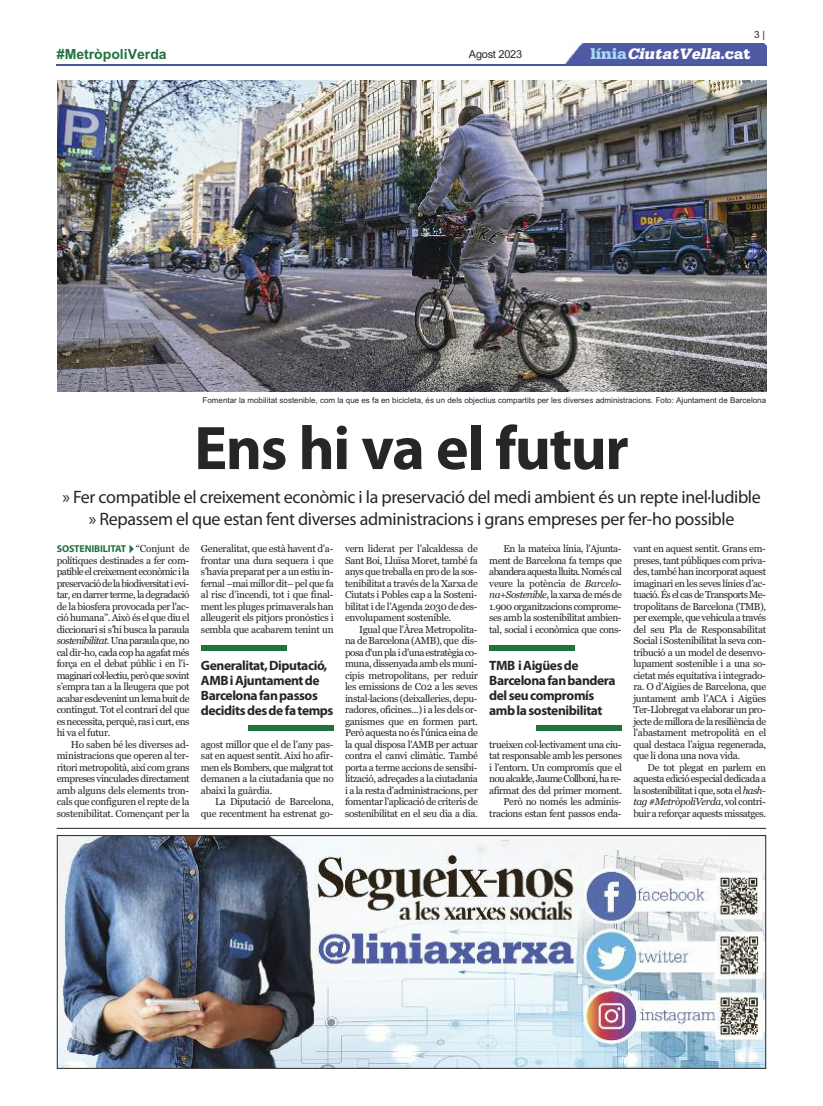
<style>
.page{position:relative;width:823px;height:1106px;background:#fff}
.page>*{position:absolute;margin:0;border:0;box-sizing:border-box;transform-origin:0 0}
.t1{font:700 62px "Myriad Pro";letter-spacing:-.025em;color:#272526}
.t2{font:18px/22px "Myriad Pro";letter-spacing:-.02em;color:#272526;text-align:center}
.t3{font:italic 900 16px "Serifa";color:#fff}
.t4{font:700 14px "Arial";color:#20723f}
.t5{font:700 13.5px/15px "Myriad Pro";letter-spacing:-.03em;color:#272526}
.t6{font:11px "Arial";letter-spacing:-.025em;color:#272526}
.t7{font:10px/11.5px "Georgia";letter-spacing:-.035em;color:#272526;text-align:justify}
.t8{font:700 10px "Myriad Pro";letter-spacing:-.015em;color:#20723f}
.t9{font:10px "Arial";color:#272526}
.t10{font:8px "Arial";color:#272526}
.s1{font-style:normal;color:#a6d8f6}
.s2{font-style:normal}
.s3{font-family:"Georgia";font-weight:400;color:#272526}
.s4{font-style:italic}
</style>
<div class="page">
<div style="left:565px;top:44px;width:200px;height:20px;background:#4f5aa4"></div>
<hr style="left:57px;top:64px;width:708px;height:1px;background:#4558a4">
<hr style="left:57px;top:828px;width:708px;height:1px;background:#23252b">
<img style="left:59px;top:837px;width:704px;height:229px">
<div style="left:57px;top:835px;width:708px;height:233px;border:1px solid #272526"></div>
<img style="left:57px;top:80px;width:708px;height:312px">
<div style="left:201px;top:645px;width:85px;height:5px;background:#20723f"></div>
<div style="left:248px;top:725px;width:85px;height:6px;background:#20723f"></div>
<div style="left:489px;top:645px;width:85px;height:5px;background:#20723f"></div>
<div style="left:536px;top:725px;width:85px;height:6px;background:#20723f"></div>
<p class="t9" style="left:753px;top:29px;width:12px">3 |</p>
<h3 class="t4" style="left:57px;top:46px;width:111px">#MetròpoliVerda</h3>
<h3 class="t3" style="left:590px;top:44px;width:161px"><span class="s1">l í n i a</span> CiutatVella<span class="s2">. c a t</span></h3>
<p class="t6" style="left:468px;top:48px;width:55px">Agost 2023</p>
<p class="t10" style="left:202px;top:395px;width:564px">Fomentar la mobilitat sostenible, com la que es fa en bicicleta, és un dels objectius compartits per les diverses administracions. Foto: Ajuntament de Barcelona</p>
<h1 class="t1" style="left:194px;top:425px;width:436px">Ens hi va el futur</h1>
<h2 class="t2" style="left:62px;top:487px;width:699px">» Fer compatible el creixement econòmic i la preservació del medi ambient és un repte inel·ludible » Repassem el que estan fent diverses administracions i grans empreses per fer-ho possible</h2>
<p class="t8" style="left:57px;top:545px;width:134px">SOSTENIBILITAT✔<span class="s3">“Conjunt de</span></p>
<p class="t7" style="left:57px;top:554px;width:134px">polítiques destinades a fer com&shy;patible el creixement econòmic i la preservació de la biodiversitat i evi&shy;tar, en darrer terme, la degradació de la biosfera provocada per l'ac&shy;ció humana”. Això és el que diu el diccionari si s’hi busca la paraula <span class="s4">sostenibilitat</span>. Una paraula que, no cal dir-ho, cada cop ha agafat més força en el debat públic i en l’i&shy;maginari col·lectiu, però que sovint s’empra tan a la lleugera que pot acabar esdevenint un lema buit de contingut. Tot el contrari del que es necessita, perquè, ras i curt, ens hi va el futur.</p>
<p class="t7" style="left:57px;top:738px;width:134px;text-indent:14px">Ho saben bé les diverses ad&shy;ministracions que operen al ter&shy;ritori metropolità, així com grans empreses vinculades directament amb alguns dels elements tron&shy;cals que configuren el repte de la sostenibilitat. Començant per la</p>
<p class="t7" style="left:489px;top:543px;width:134px;text-indent:14px">En la mateixa línia, l’Ajunta&shy;ment de Barcelona fa temps que abandera aquesta lluita. Només cal veure la potència de <span class="s4">Barcelo&shy;na+Sostenible</span>, la xarxa de més de 1.900 organitzacions comprome&shy;ses amb la sostenibilitat ambien&shy;tal, social i econòmica que cons-</p>
<p class="t7" style="left:201px;top:543px;width:134px">Generalitat, que està havent d’a&shy;frontar una dura sequera i que s’havia preparat per a un estiu in&shy;fernal –mai millor dit– pel que fa al risc d’incendi, tot i que final&shy;ment les pluges primaverals han alleugerit els pitjors pronòstics i sembla que acabarem tenint un</p>
<p class="t7" style="left:345px;top:543px;width:134px">vern liderat per l’alcaldessa de Sant Boi, Lluïsa Moret, també fa anys que treballa en pro de la sos&shy;tenibilitat a través de la Xarxa de Ciutats i Pobles cap a la Sosteni&shy;bilitat i de l’Agenda 2030 de des&shy;envolupament sostenible.</p>
<p class="t7" style="left:345px;top:623px;width:134px;text-indent:14px">Igual que l’Àrea Metropolita&shy;na de Barcelona (AMB), que dis&shy;posa d'un pla i d’una estratègia co&shy;muna, dissenyada amb els muni&shy;cipis metropolitans, per reduir les emissions de C02 a les seves instal·lacions (deixalleries, depu&shy;radores, oficines...) i a les dels or&shy;ganismes que en formen part.<br>Però aquesta no és l'única eina de la qual disposa l'AMB per actuar contra el canvi climàtic. També porta a terme accions de sensibi&shy;lització, adreçades a la ciutadania i a la resta d’administracions, per fomentar l'aplicació de criteris de sostenibilitat en el seu dia a dia.</p>
<h3 class="t5" style="left:201px;top:659px;width:134px">Generalitat,Diputació,<br>AMBiAjuntamentde<br>Barcelonafanpassos deciditsdesdefatemps</h3>
<h3 class="t5" style="left:489px;top:659px;width:128px">TMB iAigüesde<br>Barcelonafanbandera delseucompromís amblasostenibilitat</h3>
<p class="t7" style="left:489px;top:738px;width:134px;text-align:right">trueixen col·lectivament una ciu&shy;tat responsable amb les persones i l’entorn. Un compromís que el nou alcalde, Jaume Collboni, ha re&shy;afirmat des del primer moment.<br>Però no només les adminis&shy;tracions estan fent passos enda-</p>
<p class="t7" style="left:201px;top:738px;width:134px">agost millor que el de l’any pas&shy;sat en aquest sentit. Així ho afir&shy;men els Bombers, que malgrat tot demanen a la ciutadania que no abaixi la guàrdia.</p>
<p class="t7" style="left:201px;top:796px;width:134px;text-align:right">La Diputació de Barcelona, que recentment ha estrenat go-</p>
<p class="t7" style="left:633px;top:543px;width:134px">vant en aquest sentit. Grans em&shy;preses, tant públiques com priva&shy;des, també han incorporat aquest imaginari en les seves línies d’ac&shy;tuació. És el cas de Transports Me&shy;tropolitans de Barcelona (TMB), per exemple, que vehicula a través del seu Pla de Responsabilitat Social i Sostenibilitat la seva con&shy;tribució a un model de desenvo&shy;lupament sostenible i a una so&shy;cietat més equitativa i integrado&shy;ra. O d’Aigües de Barcelona, que juntament amb l’ACA i Aigües Ter-Llobregat va elaborar un pro&shy;jecte de millora de la resiliència de l’abastament metropolità en el qual destaca l’aigua regenerada, que li dona una nova vida.</p>
<p class="t7" style="left:633px;top:761px;width:134px;text-indent:14px">De tot plegat en parlem en aquesta edició especial dedicada a la sostenibilitat i que, sota el <span class="s4">hash&shy;tag #MetròpoliVerda</span>, vol contri&shy;buir a reforçar aquests missatges.</p>
</div>
